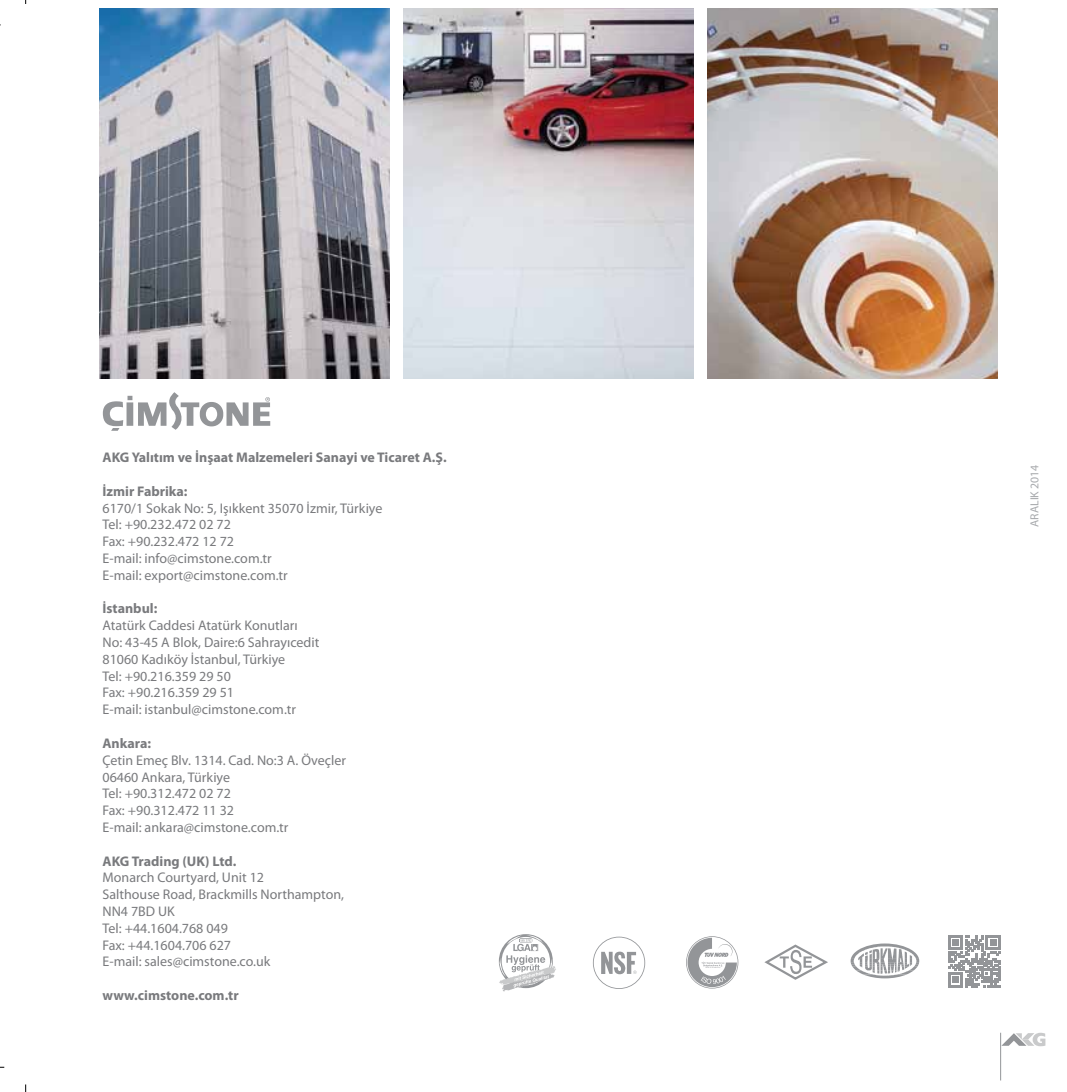
<style>
.page{position:relative;width:1067px;height:1092px;background:#fff}
.page>*{position:absolute;margin:0;border:0;box-sizing:border-box;transform-origin:0 0}
.t1{font:14px/16.8px "Myriad Pro";color:#797a7d}
.t2{font:700 14px "Myriad Pro";color:#797a7d}
.t3{font:11.72px "Myriad Pro";color:#a7a9ac}
</style>
<div class="page">
<svg style="left:103px;top:392px;width:167px;height:39px"></svg>
<hr style="left:1000px;top:1032px;width:1px;height:48px;background:#939598">
<svg style="left:1001px;top:1032px;width:44px;height:14px"></svg>
<svg style="left:499px;top:934px;width:57px;height:57px"></svg>
<svg style="left:593px;top:936px;width:52px;height:52px"></svg>
<svg style="left:686px;top:936px;width:52px;height:52px"></svg>
<img style="left:100px;top:9px;width:289px;height:370px">
<img style="left:404px;top:9px;width:289px;height:370px">
<img style="left:708px;top:9px;width:289px;height:370px">
<svg style="left:764px;top:944px;width:64px;height:36px"></svg>
<svg style="left:948px;top:935px;width:52px;height:52px"></svg>
<svg style="left:850px;top:943px;width:69px;height:35px"></svg>
<p class="t2" style="left:102px;top:448px;width:346px">AKG Yalıtım ve İnşaat Malzemeleri Sanayi ve Ticaret A.Ş.</p>
<p class="t2" style="left:102px;top:482px;width:87px">İzmir Fabrika:</p>
<p class="t1" style="left:102px;top:499px;width:281px">6170/1 Sokak No: 5, Işıkkent 35070 İzmir, Türkiye<br>Tel: +90.232.472 02 72<br>Fax: +90.232.472 12 72<br>E-mail: info@cimstone.com.tr<br>E-mail: export@cimstone.com.tr</p>
<p class="t2" style="left:102px;top:599px;width:56px">İstanbul:</p>
<p class="t1" style="left:102px;top:617px;width:218px">Atatürk Caddesi Atatürk Konutları<br>No: 43-45 A Blok, Daire:6 Sahrayıcedit<br>81060 Kadıköy İstanbul, Türkiye<br>Tel: +90.216.359 29 50<br>Fax: +90.216.359 29 51<br>E-mail: istanbul@cimstone.com.tr</p>
<p class="t2" style="left:102px;top:734px;width:50px">Ankara:</p>
<p class="t1" style="left:102px;top:751px;width:245px">Çetin Emeç Blv. 1314. Cad. No:3 A. Öveçler<br>06460 Ankara, Türkiye<br>Tel: +90.312.472 02 72<br>Fax: +90.312.472 11 32<br>E-mail: ankara@cimstone.com.tr</p>
<p class="t2" style="left:102px;top:851px;width:135px">AKG Trading (UK) Ltd.</p>
<p class="t1" style="left:102px;top:869px;width:243px">Monarch Courtyard, Unit 12<br>Salthouse Road, Brackmills Northampton,<br>NN4 7BD UK<br>Tel: +44.1604.768 049<br>Fax: +44.1604.706 627<br>E-mail: sales@cimstone.co.uk</p>
<p class="t2" style="left:102px;top:986px;width:138px">www.cimstone.com.tr</p>
<p class="t3" style="left:1027px;top:526px;width:64px;rotate:-90deg">ARALIK 2014</p>
</div>
